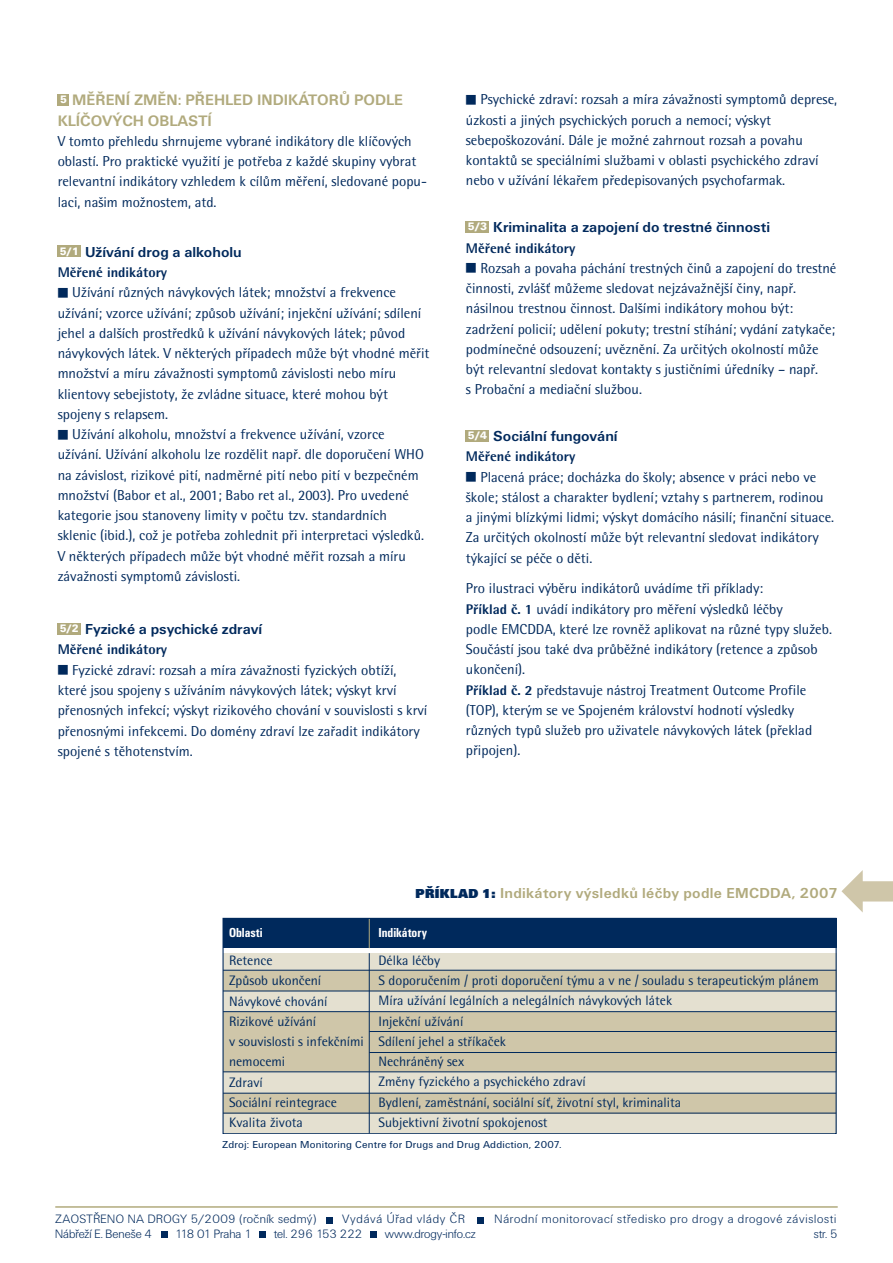
<style>
.page{position:relative;width:893px;height:1263px;background:#fff}
.page>*{position:absolute;margin:0;border:0;box-sizing:border-box;transform-origin:0 0}
.t1{font:16.05px "Rotis Semi Sans Extra Bold CE";color:#00295c}
.t2{font:700 15.75px/20.2px "Unitus TEE";color:#b1aa7d}
.t3{font:700 15px "Unitus TEE";color:#00295c}
.t4{font:700 15px "Unitus TEE";letter-spacing:.02em;color:#b1aa7d}
.t5{font:14.25px/20.2px "Rotis Semi Sans CE";color:#00295c}
.t6{font:13.5px/20.2px "Rotis Semi Sans CE";color:#00295c}
.t7{font:700 condensed 13.5px "Unitus TEE";color:#fff}
.t8{font:12.6px "Unitus DEE Ligh";letter-spacing:.065em;color:#00295c}
.t9{font:12.6px "Unitus DEE Ligh";color:#00295c}
.t10{font:12.6px "Unitus DEE Ligh";letter-spacing:.035em;color:#00295c}
.t11{font:12.6px "Unitus DEE Ligh";letter-spacing:-.015em;color:#00295c}
.t12{font:11.25px "Unitus TEE Blac";color:#fff}
.t13{font:10.5px "Unitus TEE";letter-spacing:.02em;color:#00295c}
.s1{font-family:"Rotis Semi Sans Extra Bold CE";font-size:16.05px}
.s2{font-family:"Unitus DEE Ultr";font-size:13.5px;color:#00295c}
</style>
<div class="page">
<hr style="left:55px;top:1206px;width:783px;height:2px;background:#b1aa7d">
<svg style="left:327px;top:1217px;width:6px;height:6px"></svg>
<svg style="left:477px;top:1217px;width:6px;height:6px"></svg>
<svg style="left:162px;top:1232px;width:6px;height:6px"></svg>
<div style="left:370px;top:1232px;width:7px;height:6px;background:#00295c"></div>
<svg style="left:259px;top:1232px;width:6px;height:6px"></svg>
<div style="left:58px;top:94px;width:11px;height:11px;background:#b1aa7d"></div>
<div style="left:58px;top:246px;width:23px;height:11px;background:#b1aa7d"></div>
<div style="left:58px;top:623px;width:23px;height:11px;background:#b1aa7d"></div>
<div style="left:466px;top:221px;width:23px;height:12px;background:#b1aa7d"></div>
<div style="left:466px;top:430px;width:23px;height:11px;background:#b1aa7d"></div>
<svg style="left:841px;top:870px;width:52px;height:42px"></svg>
<svg style="left:222px;top:918px;width:615px;height:215px;background:#b6b7ac"></svg>
<hr style="left:223px;top:991px;width:613px;height:1px;background:#00295c">
<hr style="left:223px;top:1071px;width:613px;height:1px;background:#00295c">
<hr style="left:223px;top:1011px;width:613px;height:1px;background:#00295c">
<hr style="left:223px;top:970px;width:613px;height:1px;background:#00295c">
<hr style="left:369px;top:1031px;width:468px;height:1px;background:#00295c">
<hr style="left:369px;top:1052px;width:468px;height:1px;background:#00295c">
<hr style="left:223px;top:1093px;width:613px;height:1px;background:#00295c">
<hr style="left:223px;top:1113px;width:613px;height:1px;background:#00295c">
<p class="t2" style="left:58px;top:90px;width:347px;text-indent:15px">MĚŘENÍ ZMĚN: PŘEHLED INDIKÁTORŮ PODLE<br>KLÍČOVÝCH OBLASTÍ</p>
<p class="t5" style="left:58px;top:131px;width:371px">V tomto přehledu shrnujeme vybrané indikátory dle klíčových oblastí. Pro praktické využití je potřeba z každé skupiny vybrat relevantní indikátory vzhledem k cílům měření, sledované popu&shy;laci, našim možnostem, atd.</p>
<p class="t12" style="left:60px;top:93px;width:8px">5</p>
<p class="t3" style="left:85px;top:243px;width:158px">Užívání drog a alkoholu</p>
<p class="t1" style="left:58px;top:264px;width:111px">Měřené indikátory</p>
<p class="t5" style="left:58px;top:282px;width:373px">■ Užívání různých návykových látek; množství a frekvence užívání; vzorce užívání; způsob užívání; injekční užívání; sdílení jehel a dalších prostředků k užívání návykových látek; původ návykových látek. V některých případech může být vhodné měřit množství a míru závažnosti symptomů závislosti nebo míru klientovy sebejistoty, že zvládne situace, které mohou být spojeny s relapsem.</p>
<p class="t5" style="left:58px;top:424px;width:368px">■ Užívání alkoholu, množství a frekvence užívání, vzorce užívání. Užívání alkoholu lze rozdělit např. dle doporučení WHO na závislost, rizikové pití, nadměrné pití nebo pití v bezpečném množství (Babor et al., 2001; Babo ret al., 2003). Pro uvedené kategorie jsou stanoveny limity v počtu tzv. standardních sklenic (ibid.), což je potřeba zohlednit při interpretaci výsledků.<br>V některých případech může být vhodné měřit rozsah a míru závažnosti symptomů závislosti.</p>
<p class="t12" style="left:60px;top:245px;width:21px">5/1</p>
<p class="t3" style="left:85px;top:621px;width:179px">Fyzické a psychické zdraví</p>
<p class="t1" style="left:58px;top:642px;width:111px">Měřené indikátory</p>
<p class="t5" style="left:58px;top:660px;width:371px">■ Fyzické zdraví: rozsah a míra závažnosti fyzických obtíží, které jsou spojeny s užíváním návykových látek; výskyt krví přenosných infekcí; výskyt rizikového chování v souvislosti s krví přenosnými infekcemi. Do domény zdraví lze zařadit indikátory spojené s těhotenstvím.</p>
<p class="t12" style="left:60px;top:622px;width:21px">5/2</p>
<p class="t5" style="left:466px;top:90px;width:373px">■ Psychické zdraví: rozsah a míra závažnosti symptomů deprese, úzkosti a jiných psychických poruch a nemocí; výskyt sebepoškozování. Dále je možné zahrnout rozsah a povahu kontaktů se speciálními službami v oblasti psychického zdraví nebo v užívání lékařem předepisovaných psychofarmak.</p>
<p class="t3" style="left:493px;top:219px;width:278px">Kriminalita a zapojení do trestné činnosti</p>
<p class="t1" style="left:466px;top:240px;width:111px">Měřené indikátory</p>
<p class="t5" style="left:466px;top:258px;width:372px">■ Rozsah a povaha páchání trestných činů a zapojení do trestné činnosti, zvlášť můžeme sledovat nejzávažnější činy, např. násilnou trestnou činnost. Dalšími indikátory mohou být: zadržení policií; udělení pokuty; trestní stíhání; vydání zatykače; podmínečné odsouzení; uvěznění. Za určitých okolností může být relevantní sledovat kontakty s justičními úředníky – např.<br>s Probační a mediační službou.</p>
<p class="t12" style="left:468px;top:220px;width:21px">5/3</p>
<p class="t3" style="left:493px;top:428px;width:126px">Sociální fungování</p>
<p class="t1" style="left:466px;top:449px;width:111px">Měřené indikátory</p>
<p class="t5" style="left:466px;top:467px;width:370px">■ Placená práce; docházka do školy; absence v práci nebo ve škole; stálost a charakter bydlení; vztahy s partnerem, rodinou<br>a jinými blízkými lidmi; výskyt domácího násilí; finanční situace.<br>Za určitých okolností může být relevantní sledovat indikátory týkající se péče o děti.</p>
<p class="t12" style="left:468px;top:429px;width:21px">5/4</p>
<p class="t5" style="left:466px;top:579px;width:368px">Pro ilustraci výběru indikátorů uvádíme tři příklady:<br><span class="s1">Příklad č. 1</span> uvádí indikátory pro měření výsledků léčby<br>podle EMCDDA, které lze rovněž aplikovat na různé typy služeb.<br>Součástí jsou také dva průběžné indikátory (retence a způsob ukončení).<br><span class="s1">Příklad č. 2</span> představuje nástroj Treatment Outcome Profile (TOP), kterým se ve Spojeném království hodnotí výsledky různých typů služeb pro uživatele návykových látek (překlad připojen).</p>
<p class="t4" style="left:416px;top:884px;width:424px"><span class="s2">PŘÍKLAD 1:</span> Indikátory výsledků léčby podle EMCDDA, 2007</p>
<p class="t7" style="left:229px;top:925px;width:35px">Oblasti</p>
<p class="t7" style="left:378px;top:925px;width:50px">Indikátory</p>
<p class="t6" style="left:229px;top:950px;width:136px">Retence<br>Způsob ukončení<br>Návykové chování<br>Rizikové užívání<br>v souvislosti s infekčními nemocemi<br>Zdraví<br>Sociální reintegrace<br>Kvalita života</p>
<p class="t6" style="left:378px;top:950px;width:442px">Délka léčby<br>S doporučením / proti doporučení týmu a v ne / souladu s terapeutickým plánem Míra užívání legálních a nelegálních návykových látek<br>Injekční užívání<br>Sdílení jehel a stříkaček<br>Nechráněný sex<br>Změny fyzického a psychického zdraví<br>Bydlení, zaměstnání, sociální síť, životní styl, kriminalita<br>Subjektivní životní spokojenost</p>
<p class="t13" style="left:222px;top:1139px;width:341px">Zdroj: European Monitoring Centre for Drugs and Drug Addiction, 2007.</p>
<p class="t10" style="left:55px;top:1212px;width:262px">ZAOSTŘENO NA DROGY 5/2009 (ročník sedmý)</p>
<p class="t8" style="left:342px;top:1212px;width:124px">Vydává Úřad vlády ČR</p>
<p class="t8" style="left:495px;top:1212px;width:343px">Národní monitorovací středisko pro drogy a drogové závislosti</p>
<p class="t9" style="left:55px;top:1227px;width:98px">Nábřeží E. Beneše 4</p>
<p class="t11" style="left:175px;top:1227px;width:78px">118 01 Praha 1</p>
<p class="t9" style="left:274px;top:1227px;width:89px">tel. 296 153 222</p>
<p class="t9" style="left:385px;top:1227px;width:92px">www.drogy-info.cz</p>
<p class="t10" style="left:814px;top:1227px;width:25px">str. 5</p>
</div>
